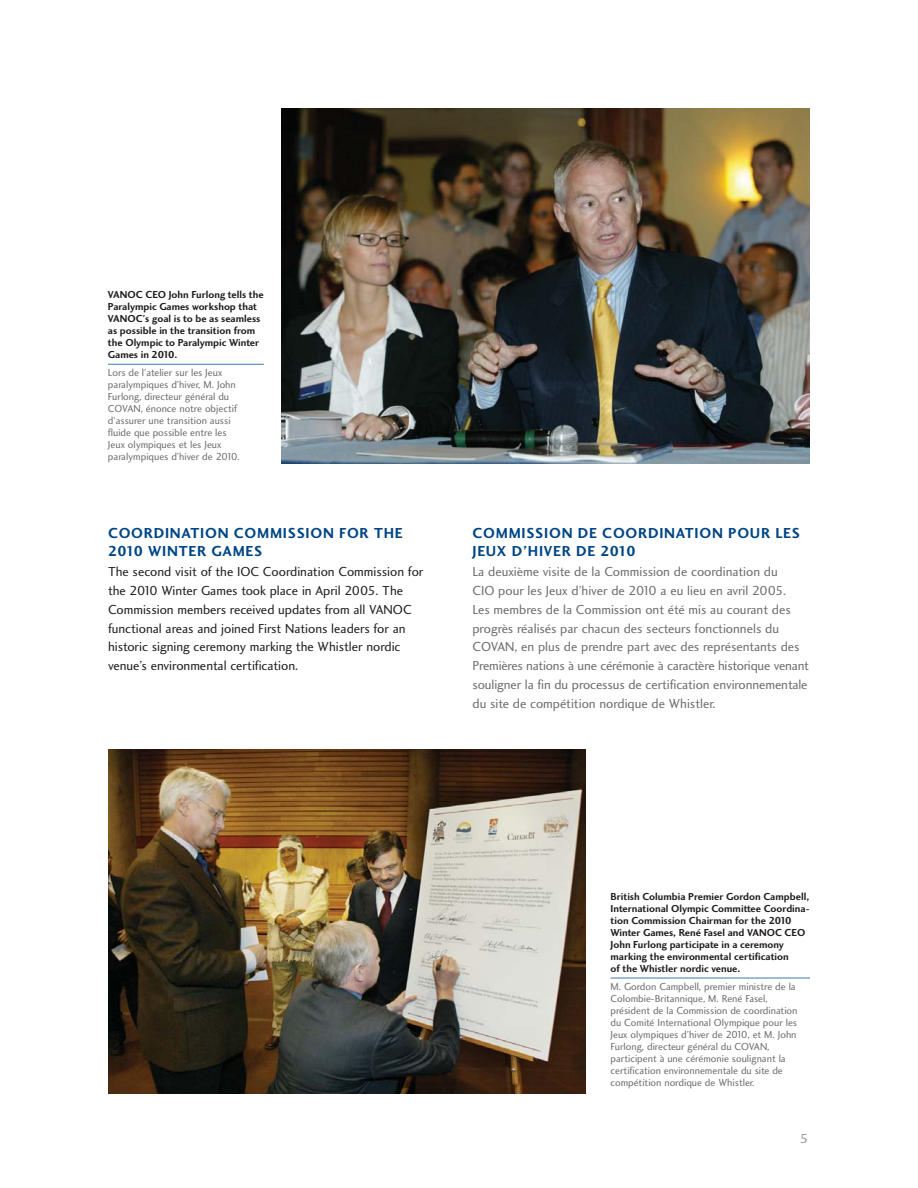
<style>
.page{position:relative;width:918px;height:1188px;background:#fff}
.page>*{position:absolute;margin:0;border:0;box-sizing:border-box;transform-origin:0 0}
.t1{font:15px/18px "Charlotte Sans Bold Plain";letter-spacing:.05em;color:#004685}
.t2{font:13.5px/18.8px "Charlotte Sans Book Plain";color:#6c6e70}
.t3{font:13.5px/18.8px "Charlotte Sans Book Plain";color:#231f20}
.t4{font:13.5px "Charlotte Sans Book Plain";color:#939598;scale:1.1 1}
.t5{font:10.5px/12px "Charlotte Sans Book Plain";color:#6c6e70}
.t6{font:10.5px/12px "Charlotte Sans Bold Plain";color:#231f20}
</style>
<div class="page">
<hr style="left:611px;top:977px;width:199px;height:2px;background:#5287bd">
<img style="left:108px;top:750px;width:478px;height:344px">
<img style="left:281px;top:108px;width:529px;height:356px">
<hr style="left:108px;top:364px;width:156px;height:1px;background:#5287bd">
<p class="t6" style="left:108px;top:289px;width:157px">VANOC CEO John Furlong tells the<br>Paralympic Games workshop that<br>VANOC's goal is to be as seamless as possible in the transition from the Olympic to Paralympic Winter<br>Games in 2010.</p>
<p class="t5" style="left:108px;top:367px;width:133px">Lors de l’atelier sur les Jeux paralympiques d’hiver, M. John<br>Furlong, directeur général du<br>COVAN, énonce notre objectif d’assurer une transition aussi fluide que possible entre les<br>Jeux olympiques et les Jeux paralympiques d’hiver de 2010.</p>
<h1 class="t1" style="left:108px;top:526px;width:296px">COORDINATION COMMISSION FOR THE<br>2010 WINTER GAMES</h1>
<p class="t3" style="left:108px;top:564px;width:317px">The second visit of the IOC Coordination Commission for the 2010 Winter Games took place in April 2005. The Commission members received updates from all VANOC functional areas and joined First Nations leaders for an historic signing ceremony marking the Whistler nordic venue’s environmental certification.</p>
<h1 class="t1" style="left:472px;top:526px;width:329px">COMMISSION DE COORDINATION POUR LES<br>JEUX D’HIVER DE 2010</h1>
<p class="t2" style="left:472px;top:564px;width:338px">La deuxième visite de la Commission de coordination du<br>CIO pour les Jeux d’hiver de 2010 a eu lieu en avril 2005.<br>Les membres de la Commission ont été mis au courant des progrès réalisés par chacun des secteurs fonctionnels du COVAN, en plus de prendre part avec des représentants des Premières nations à une cérémonie à caractère historique venant souligner la fin du processus de certification environnementale du site de compétition nordique de Whistler.</p>
<p class="t6" style="left:611px;top:891px;width:201px">British Columbia Premier Gordon Campbell, International Olympic Committee Coordina&shy;tion Commission Chairman for the 2010<br>Winter Games, René Fasel and VANOC CEO John Furlong participate in a ceremony marking the environmental certification<br>of the Whistler nordic venue.</p>
<p class="t5" style="left:611px;top:981px;width:189px">M. Gordon Campbell, premier ministre de la Colombie-Britannique, M. René Fasel, président de la Commission de coordination du Comité International Olympique pour les Jeux olympiques d’hiver de 2010, et M. John Furlong, directeur général du COVAN, participent à une cérémonie soulignant la certification environnementale du site de compétition nordique de Whistler.</p>
<p class="t4" style="left:799px;top:1133px;width:10px">5</p>
</div>
